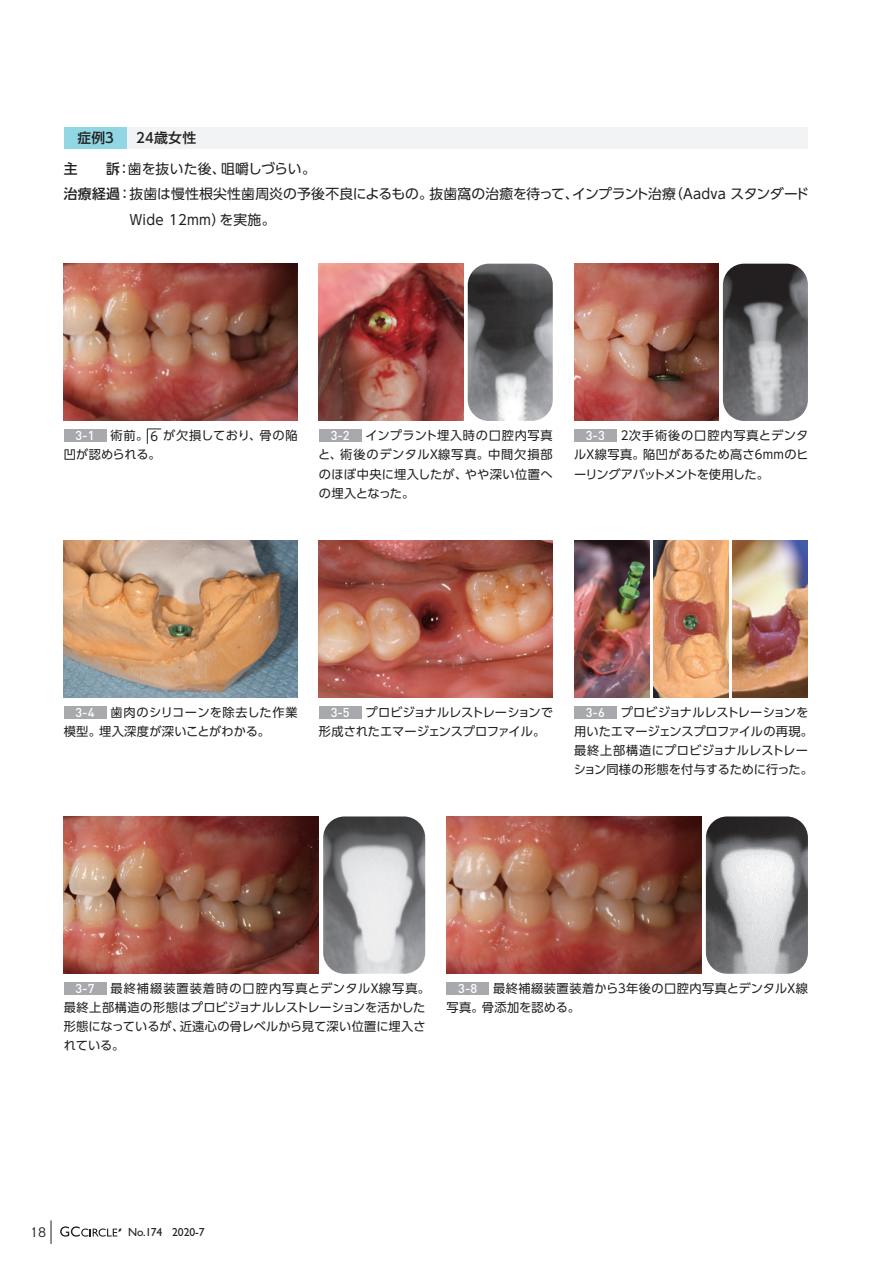
<style>
.page{position:relative;width:893px;height:1263px;background:#fff}
.page>*{position:absolute;margin:0;border:0;box-sizing:border-box;transform-origin:0 0}
.t1{font:13.8px/30.3px "UD Shin Go Pr 6 N";color:#231f20}
.t2{font:13.8px "UD Shin Go C Oniz Pr 6 N";letter-spacing:.025em;color:#231f20}
.t3{font:500 13.8px "UD Shin Go Pr 6 N";color:#231f20}
.t4{font:13.35px "Copperplate Gothic Std 29 AB";color:#231f20}
.t5{font:500 12.75px "DINOT";color:#fff}
.t6{font:12.15px/19.2px "UD Shin Go Pr 6 N";letter-spacing:.01em;color:#231f20}
.t7{font:12.15px/19.2px "UD Shin Go Pr 6 N";letter-spacing:.03em;color:#231f20}
.t8{font:12.15px/19.2px "UD Shin Go Pr 6 N";letter-spacing:-.015em;color:#231f20}
.t9{font:11.7px "Gill Sans Std";letter-spacing:-.005em;color:#231f20}
.s1{font-family:"UD Shin Go C Oniz Pr 6 N";font-weight:500}
.s2{font-weight:500}
.s3{font-family:"UD Shin Go C Oniz Pr 6 N"}
.s4{font-family:"UD Shin Go Pr 6 N"}
</style>
<div class="page">
<div style="left:64px;top:128px;width:64px;height:21px;background:#91d6e3"></div>
<div style="left:128px;top:128px;width:680px;height:21px;background:#f2f3f4"></div>
<img style="left:64px;top:264px;width:234px;height:157px">
<img style="left:319px;top:264px;width:144px;height:157px">
<img style="left:574px;top:264px;width:145px;height:157px">
<img style="left:468px;top:264px;width:85px;height:157px">
<img style="left:723px;top:264px;width:85px;height:157px">
<svg style="left:147px;top:429px;width:14px;height:15px"></svg>
<div style="left:64px;top:429px;width:42px;height:13px;background:#a8a9ad"></div>
<div style="left:319px;top:429px;width:42px;height:13px;background:#a8a9ad"></div>
<div style="left:574px;top:429px;width:43px;height:13px;background:#a8a9ad"></div>
<img style="left:64px;top:816px;width:255px;height:158px">
<img style="left:446px;top:816px;width:256px;height:158px">
<img style="left:323px;top:816px;width:102px;height:158px">
<img style="left:706px;top:816px;width:102px;height:158px">
<div style="left:64px;top:982px;width:42px;height:13px;background:#a8a9ad"></div>
<div style="left:446px;top:982px;width:43px;height:13px;background:#a8a9ad"></div>
<img style="left:64px;top:540px;width:234px;height:157px">
<img style="left:319px;top:540px;width:234px;height:157px">
<img style="left:574px;top:540px;width:75px;height:157px">
<img style="left:653px;top:540px;width:76px;height:157px">
<img style="left:733px;top:540px;width:75px;height:157px">
<div style="left:64px;top:706px;width:42px;height:13px;background:#a8a9ad"></div>
<div style="left:319px;top:706px;width:42px;height:13px;background:#a8a9ad"></div>
<div style="left:574px;top:706px;width:43px;height:13px;background:#a8a9ad"></div>
<svg style="left:51px;top:1220px;width:1px;height:24px"></svg>
<svg style="left:60px;top:1226px;width:62px;height:10px"></svg>
<p class="t1" style="left:64px;top:123px;width:254px;text-indent:72px"><span class="s1">24</span><span class="s2">歳女性<br>主　　訴</span>：歯を抜いた後、咀嚼しづらい。</p>
<p class="t1" style="left:64px;top:178px;width:747px"><span class="s2">治療経過</span>：抜歯は慢性根尖性歯周炎の予後不良によるもの。抜歯窩の治癒を待って、インプラント治療（<span class="s3">Aadva</span> スタンダード</p>
<p class="t2" style="left:130px;top:209px;width:147px">Wide 12mm<span class="s4">）を実施。</span></p>
<p class="t3" style="left:78px;top:127px;width:38px">症例<span class="s3">3</span></p>
<p class="t6" style="left:64px;top:426px;width:235px;text-indent:47px">術前。 <span class="s3">6</span> が欠損しており、骨の陥凹が認められる。</p>
<p class="t6" style="left:318px;top:426px;width:236px;text-align:justify;text-indent:47px">インプラント埋入時の口腔内写真と、術後のデンタル<span class="s3">X</span>線写真。中間欠損部のほぼ中央に埋入したが、やや深い位置への埋入となった。</p>
<p class="t6" style="left:574px;top:426px;width:236px;text-align:justify;text-indent:47px"><span class="s3">2</span>次手術後の口腔内写真とデンタル<span class="s3">X</span>線写真。陥凹があるため高さ<span class="s3">6mm</span>のヒーリングアバットメントを使用した。</p>
<p class="t5" style="left:76px;top:427px;width:21px">3-1</p>
<p class="t5" style="left:331px;top:427px;width:21px">3-2</p>
<p class="t5" style="left:586px;top:427px;width:21px">3-3</p>
<p class="t6" style="left:64px;top:702px;width:235px;text-indent:47px">歯肉のシリコーンを除去した作業模型。埋入深度が深いことがわかる。</p>
<p class="t8" style="left:319px;top:702px;width:236px;text-indent:47px">プロビジョナルレストレーションで形成されたエマージェンスプロファイル。</p>
<p class="t6" style="left:574px;top:702px;width:241px;text-indent:47px">プロビジョナルレストレーションを用いたエマージェンスプロファイルの再現。最終上部構造にプロビジョナルレストレーション同様の形態を付与するために行った。</p>
<p class="t5" style="left:76px;top:704px;width:21px">3-4</p>
<p class="t5" style="left:331px;top:704px;width:21px">3-5</p>
<p class="t5" style="left:586px;top:704px;width:21px">3-6</p>
<p class="t6" style="left:64px;top:978px;width:368px;text-indent:47px">最終補綴装置装着時の口腔内写真とデンタル<span class="s3">X</span>線写真。最終上部構造の形態はプロビジョナルレストレーションを活かした形態になっているが、近遠心の骨レベルから見て深い位置に埋入されている。</p>
<p class="t7" style="left:446px;top:978px;width:363px;text-indent:47px">最終補綴装置装着から<span class="s3">3</span>年後の口腔内写真とデンタル<span class="s3">X</span>線写真。骨添加を認める。</p>
<p class="t5" style="left:76px;top:980px;width:21px">3-7</p>
<p class="t5" style="left:458px;top:980px;width:21px">3-8</p>
<p class="t4" style="left:30px;top:1224px;width:18px">18</p>
<p class="t9" style="left:128px;top:1226px;width:78px">No.174 2020-7</p>
</div>
